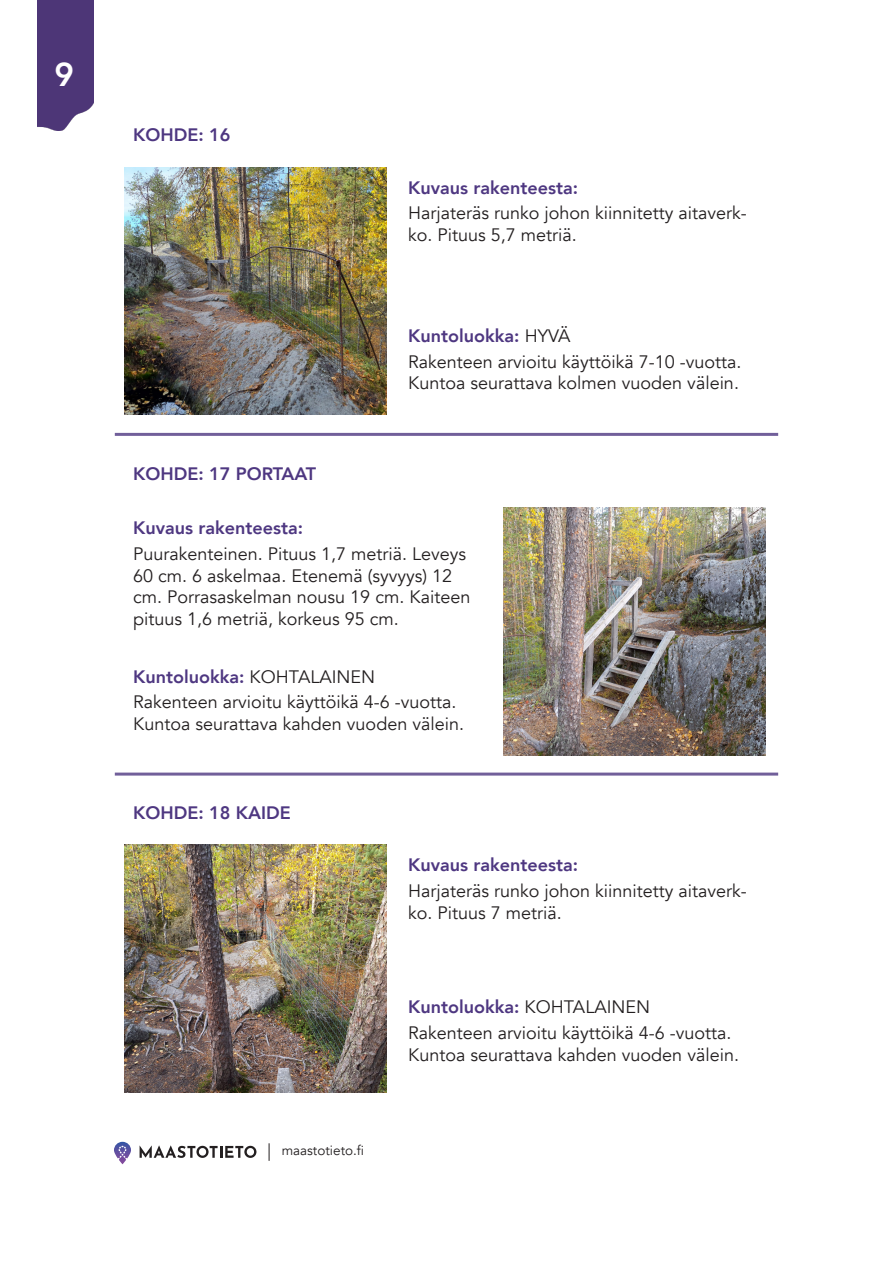
<style>
.page{position:relative;width:893px;height:1263px;background:#fff}
.page>*{position:absolute;margin:0;border:0;box-sizing:border-box;transform-origin:0 0}
.Väliotsikko_2{font:800 33px "Avenir";color:#fff}
.Väliotsikko_2-2{font:18px/21.6px "Avenir";color:#231f20}
.Väliotsikko_2-3{font:800 18px "Avenir";color:#4e3781}
.t1{font:13.5px "Avenir";color:#231f20}
.s1{font-weight:400;color:#231f20}
</style>
<div class="page">
<svg style="left:114px;top:1142px;width:17px;height:22px"></svg>
<svg style="left:140px;top:1145px;width:116px;height:13px"></svg>
<svg style="left:269px;top:1143px;width:1px;height:18px"></svg>
<img style="left:37px;top:0;width:56px;height:131px">
<img style="left:125px;top:167px;width:262px;height:248px">
<img style="left:503px;top:507px;width:262px;height:248px">
<img style="left:125px;top:845px;width:262px;height:248px">
<hr style="left:115px;top:433px;width:663px;height:3px;background:#4e3781">
<hr style="left:115px;top:772px;width:663px;height:3px;background:#4e3781">
<p class="Väliotsikko_2" style="left:54px;top:49px;width:21px">9</p>
<p class="Väliotsikko_2-3" style="left:133px;top:121px;width:99px">KOHDE: 16</p>
<p class="Väliotsikko_2-3" style="left:408px;top:173px;width:171px">Kuvaus rakenteesta:</p>
<p class="Väliotsikko_2-2" style="left:408px;top:203px;width:340px">Harjateräs runko johon kiinnitetty aitaverk&shy;ko. Pituus 5,7 metriä.</p>
<p class="Väliotsikko_2-3" style="left:408px;top:322px;width:164px">Kuntoluokka: <span class="s1">HYVÄ</span></p>
<p class="Väliotsikko_2-2" style="left:408px;top:351px;width:335px">Rakenteen arvioitu käyttöikä 7-10 -vuotta.<br>Kuntoa seurattava kolmen vuoden välein.</p>
<p class="Väliotsikko_2-3" style="left:133px;top:460px;width:184px">KOHDE: 17 PORTAAT</p>
<p class="Väliotsikko_2-3" style="left:133px;top:514px;width:171px">Kuvaus rakenteesta:</p>
<p class="Väliotsikko_2-2" style="left:133px;top:543px;width:339px">Puurakenteinen. Pituus 1,7 metriä. Leveys 60 cm. 6 askelmaa. Etenemä (syvyys) 12 cm. Porrasaskelman nousu 19 cm. Kaiteen pituus 1,6 metriä, korkeus 95 cm.</p>
<p class="Väliotsikko_2-3" style="left:133px;top:662px;width:243px">Kuntoluokka: <span class="s1">KOHTALAINEN</span></p>
<p class="Väliotsikko_2-2" style="left:133px;top:692px;width:332px">Rakenteen arvioitu käyttöikä 4-6 -vuotta.<br>Kuntoa seurattava kahden vuoden välein.</p>
<p class="Väliotsikko_2-3" style="left:133px;top:799px;width:159px">KOHDE: 18 KAIDE</p>
<p class="t1" style="left:282px;top:1142px;width:84px">maastotieto.fi</p>
<p class="Väliotsikko_2-3" style="left:408px;top:851px;width:171px">Kuvaus rakenteesta:</p>
<p class="Väliotsikko_2-2" style="left:408px;top:881px;width:340px">Harjateräs runko johon kiinnitetty aitaverk&shy;ko. Pituus 7 metriä.</p>
<p class="Väliotsikko_2-3" style="left:408px;top:993px;width:243px">Kuntoluokka: <span class="s1">KOHTALAINEN</span></p>
<p class="Väliotsikko_2-2" style="left:408px;top:1022px;width:332px">Rakenteen arvioitu käyttöikä 4-6 -vuotta.<br>Kuntoa seurattava kahden vuoden välein.</p>
</div>
